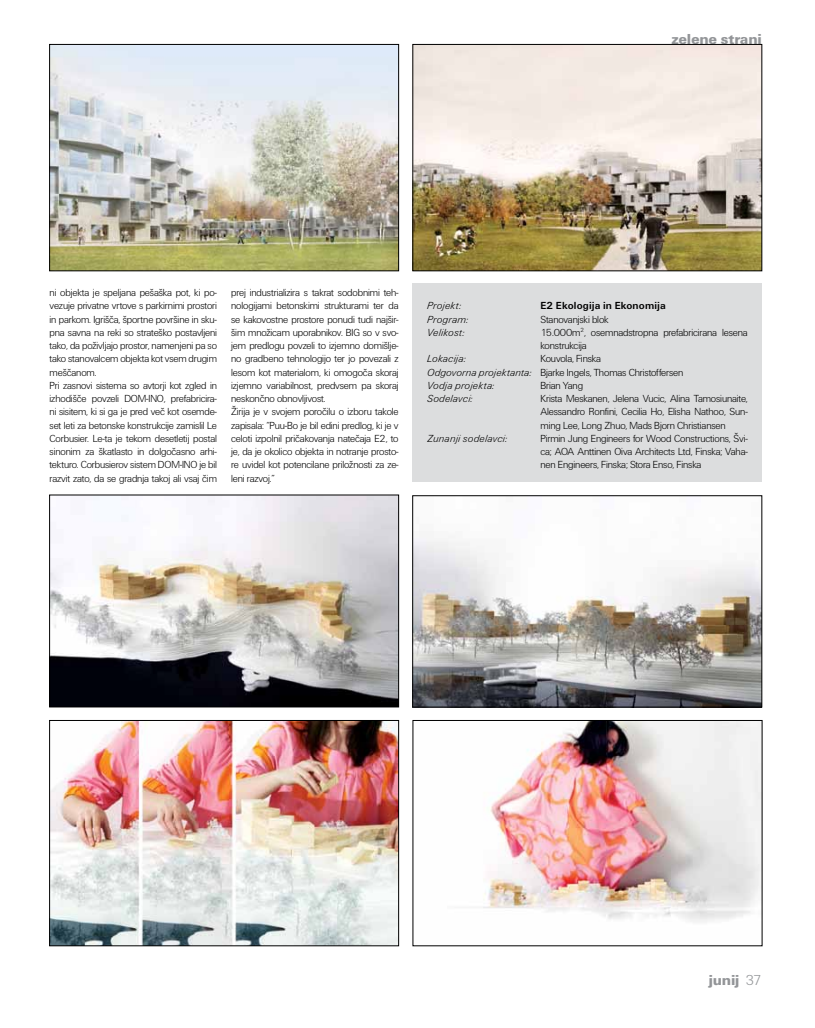
<style>
.page{position:relative;width:815px;height:1028px;background:#fff}
.page>*{position:absolute;margin:0;border:0;box-sizing:border-box;transform-origin:0 0}
.t1{font:15px "Unitus TEE Blac";letter-spacing:-.015em;color:#939598}
.t2{font:10.62px/13.2px "Unitus DEE Ligh";letter-spacing:-.01em;color:#000}
.t3{font:10.62px "Unitus DEE Ligh Ital";letter-spacing:.015em;color:#000}
.t4{font:700 10.62px "Unitus TEE";letter-spacing:.015em;color:#000}
.s1{font-family:"Unitus DEE Ligh Ital"}
.s2{font-family:"Unitus DEE Ligh"}
</style>
<div class="page">
<div style="left:413px;top:283px;width:349px;height:199px;background:#dcddde"></div>
<img style="left:51px;top:46px;width:346px;height:223px">
<div style="left:49px;top:44px;width:350px;height:227px;border:1px solid #000"></div>
<img style="left:415px;top:46px;width:345px;height:223px">
<div style="left:413px;top:44px;width:349px;height:227px;border:1px solid #000"></div>
<img style="left:51px;top:497px;width:346px;height:208px">
<div style="left:49px;top:495px;width:350px;height:212px;border:1px solid #000"></div>
<img style="left:51px;top:722px;width:346px;height:222px">
<div style="left:49px;top:720px;width:350px;height:226px;border:1px solid #000"></div>
<img style="left:415px;top:538px;width:345px;height:167px">
<div style="left:413px;top:495px;width:349px;height:212px;border:1px solid #000"></div>
<img style="left:483px;top:722px;width:277px;height:200px">
<div style="left:413px;top:720px;width:349px;height:226px;border:1px solid #000"></div>
<h1 class="t1" style="left:671px;top:31px;width:92px">zelene strani</h1>
<p class="t2" style="left:50px;top:286px;width:169px">ni objekta je speljana pešaška pot, ki po&shy;vezuje privatne vrtove s parkirnimi prostori in parkom. Igrišča, športne površine in sku&shy;pna savna na reki so strateško postavljeni tako, da poživljajo prostor, namenjeni pa so tako stanovalcem objekta kot vsem drugim meščanom.<br>Pri zasnovi sistema so avtorji kot zgled in izhodišče povzeli DOM-INO, prefabricira&shy;ni sisitem, ki si ga je pred več kot osemde&shy;set leti za betonske konstrukcije zamislil Le Corbusier. Le-ta je tekom desetletij postal sinonim za škatlasto in dolgočasno arhi&shy;tekturo. Corbusierov sistem DOM-INO je bil razvit zato, da se gradnja takoj ali vsaj čim</p>
<p class="t2" style="left:231px;top:286px;width:169px">prej industrializira s takrat sodobnimi teh&shy;nologijami betonskimi strukturami ter da se kakovostne prostore ponudi tudi najšir&shy;šim množicam uporabnikov. BIG so v svo&shy;jem predlogu povzeli to izjemno domišlje&shy;no gradbeno tehnologijo ter jo povezali z lesom kot materialom, ki omogoča skoraj izjemno variabilnost, predvsem pa skoraj neskončno obnovljivost.<br>Žirija je v svojem poročilu o izboru takole zapisala: “Puu-Bo je bil edini predlog, ki je v celoti izpolnil pričakovanja natečaja E2, to je, da je okolico objekta in notranje prosto&shy;re uvidel kot potencilane priložnosti za ze&shy;leni razvoj.”</p>
<p class="t3" style="left:427px;top:300px;width:36px">Projekt:</p>
<p class="t4" style="left:540px;top:300px;width:127px">E2 Ekologija in Ekonomija</p>
<p class="t3" style="left:427px;top:313px;width:43px">Program:</p>
<p class="t2" style="left:540px;top:313px;width:70px">Stanovanjski blok</p>
<p class="t3" style="left:427px;top:327px;width:39px">Velikost:</p>
<p class="t2" style="left:540px;top:326px;width:209px">15.000m<sup>2</sup>, osemnadstropna prefabricirana lesena konstrukcija</p>
<p class="t3" style="left:427px;top:353px;width:40px">Lokacija:</p>
<p class="t2" style="left:427px;top:352px;width:258px;text-indent:113px">Kouvola, Finska<br><span class="s1">Odgovorna projektanta:</span> Bjarke Ingels, Thomas Christoffersen</p>
<p class="t3" style="left:427px;top:380px;width:69px">Vodja projekta:</p>
<p class="t2" style="left:540px;top:379px;width:44px">Brian Yang</p>
<p class="t3" style="left:427px;top:393px;width:47px">Sodelavci:</p>
<p class="t2" style="left:540px;top:392px;width:209px;text-align:justify">Krista Meskanen, Jelena Vucic, Alina Tamosiunaite, Alessandro Ronfini, Cecilia Ho, Elisha Nathoo, Sun&shy;ming Lee, Long Zhuo, Mads Bjorn Christiansen</p>
<p class="t3" style="left:427px;top:433px;width:82px">Zunanji sodelavci:</p>
<p class="t2" style="left:540px;top:432px;width:209px;text-align:justify">Pirmin Jung Engineers for Wood Constructions, Švi&shy;ca; AOA Anttinen Oiva Architects Ltd, Finska; Vaha&shy;nen Engineers, Finska; Stora Enso, Finska</p>
<h1 class="t1" style="left:709px;top:972px;width:55px">junij <span class="s2">37</span></h1>
</div>
